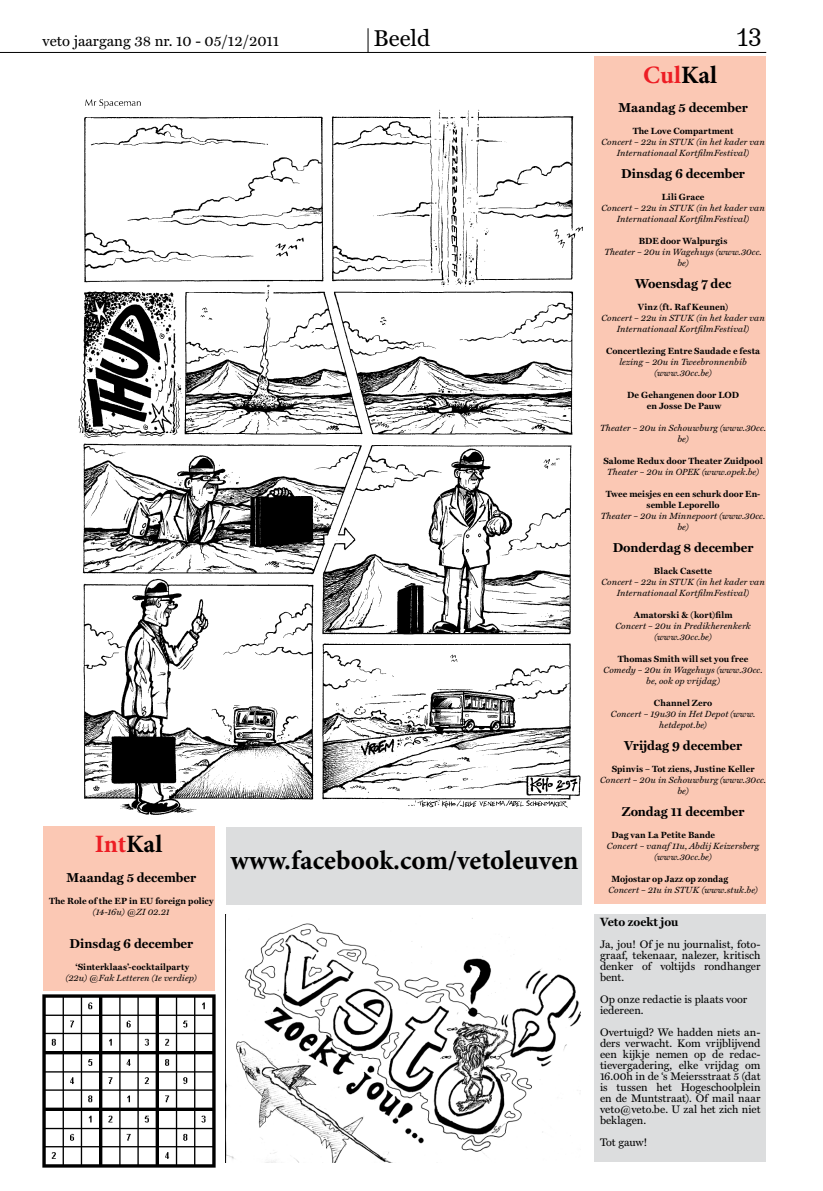
<style>
.page{position:relative;width:823px;height:1191px;background:#fff}
.page>*{position:absolute;margin:0;border:0;box-sizing:border-box;transform-origin:0 0}
.t1{font:700 27px "Minion Pro";color:#000}
.t2{font:700 25px "Minion Pro";letter-spacing:-.005em;color:#ed1d24}
.t3{font:23px "Miller Text";color:#000}
.t4{font:23px "Belizio";color:#000}
.t5{font:15px "Miller Text";color:#000}
.t6{font:700 13px "Miller Text";color:#000}
.t7{font:700 12px "Miller Text";color:#000}
.t8{font:11px/11px "Miller Text";color:#000;text-align:justify}
.t9{font:italic 9px/11px "Miller Text";letter-spacing:.015em;color:#000;text-align:center}
.t10{font:700 9px/11px "Miller Text";letter-spacing:.01em;color:#000;text-align:center}
.t11{font:italic 9px "Miller Text";letter-spacing:-.02em;color:#000}
.s1{color:#000}
</style>
<div class="page">
<div style="left:594px;top:57px;width:171px;height:847px;background:#fbc8b4"></div>
<img style="left:78px;top:99px;width:504px;height:763px">
<div style="left:43px;top:826px;width:171px;height:165px;background:#fbc8b4"></div>
<img style="left:42px;top:994px;width:174px;height:174px">
<img style="left:225px;top:914px;width:355px;height:248px">
<div style="left:226px;top:827px;width:356px;height:77px;background:#dcddde"></div>
<div style="left:594px;top:914px;width:171px;height:248px;background:#dcddde"></div>
<hr style="left:0;top:52px;width:765px;height:1px;background:#000">
<svg style="left:367px;top:28px;width:1px;height:24px"></svg>
<h3 class="t5" style="left:43px;top:33px;width:238px">veto jaargang 38 nr. 10 - 05/12/2011</h3>
<h3 class="t3" style="left:373px;top:25px;width:58px">Beeld</h3>
<h3 class="t4" style="left:736px;top:24px;width:27px">13</h3>
<h2 class="t2" style="left:95px;top:826px;width:69px">Int<span class="s1">Kal</span></h2>
<h3 class="t6" style="left:67px;top:870px;width:131px">Maandag 5 december</h3>
<p class="t10" style="left:49px;top:895px;width:166px">The Role of the EP in EU foreign policy</p>
<p class="t11" style="left:93px;top:906px;width:78px">(14-16u) @ZI 02.21</p>
<h3 class="t6" style="left:69px;top:936px;width:125px">Dinsdag 6 december</h3>
<p class="t10" style="left:75px;top:961px;width:115px">‘Sinterklaas’-cocktailparty</p>
<p class="t9" style="left:66px;top:972px;width:132px">(22u) @Fak Letteren (1e verdiep)</p>
<h1 class="t1" style="left:230px;top:841px;width:349px">www.facebook.com/vetoleuven</h1>
<h2 class="t2" style="left:643px;top:57px;width:75px">Cul<span class="s1">Kal</span></h2>
<h3 class="t6" style="left:618px;top:100px;width:131px">Maandag 5 december</h3>
<p class="t10" style="left:632px;top:125px;width:102px">The Love Compartment</p>
<p class="t9" style="left:601px;top:136px;width:165px">Concert – 22u in STUK (in het kader van<br>Internationaal KortfilmFestival)</p>
<h3 class="t6" style="left:620px;top:166px;width:125px">Dinsdag 6 december</h3>
<p class="t10" style="left:661px;top:191px;width:44px">Lili Grace</p>
<p class="t9" style="left:601px;top:202px;width:165px">Concert – 22u in STUK (in het kader van<br>Internationaal KortfilmFestival)</p>
<p class="t10" style="left:638px;top:235px;width:90px">BDE door Walpurgis</p>
<p class="t9" style="left:604px;top:246px;width:159px">Theater – 20u in Wagehuys (www.30cc. be)</p>
<h3 class="t6" style="left:634px;top:276px;width:98px">Woensdag 7 dec</h3>
<p class="t10" style="left:637px;top:301px;width:92px">Vinz (ft. Raf Keunen)</p>
<p class="t9" style="left:601px;top:312px;width:165px">Concert – 22u in STUK (in het kader van<br>Internationaal KortfilmFestival)</p>
<p class="t10" style="left:605px;top:345px;width:155px">Concertlezing Entre Saudade e festa</p>
<p class="t9" style="left:619px;top:356px;width:129px">lezing – 20u in Tweebronnenbib (www.30cc.be)</p>
<p class="t10" style="left:626px;top:389px;width:113px">De Gehangenen door LOD en Josse De Pauw</p>
<p class="t9" style="left:599px;top:422px;width:167px">Theater – 20u in Schouwburg (www.30cc. be)</p>
<p class="t10" style="left:603px;top:455px;width:161px">Salome Redux door Theater Zuidpool</p>
<p class="t9" style="left:606px;top:466px;width:153px">Theater – 20u in OPEK (www.opek.be)</p>
<p class="t10" style="left:605px;top:488px;width:156px">Twee meisjes en een schurk door En&shy;semble Leporello</p>
<p class="t9" style="left:600px;top:510px;width:166px">Theater – 20u in Minnepoort (www.30cc. be)</p>
<h3 class="t6" style="left:612px;top:540px;width:142px">Donderdag 8 december</h3>
<p class="t10" style="left:653px;top:565px;width:60px">Black Casette</p>
<p class="t9" style="left:601px;top:576px;width:165px">Concert – 22u in STUK (in het kader van<br>Internationaal KortfilmFestival)</p>
<p class="t10" style="left:633px;top:609px;width:100px">Amatorski &amp; (kort)film</p>
<p class="t9" style="left:615px;top:620px;width:137px">Concert – 20u in Predikherenkerk (www.30cc.be)</p>
<p class="t10" style="left:617px;top:653px;width:132px">Thomas Smith will set you free</p>
<p class="t9" style="left:603px;top:664px;width:160px">Comedy – 20u in Wagehuys (www.30cc. be, ook op vrijdag)</p>
<p class="t10" style="left:653px;top:697px;width:60px">Channel Zero</p>
<p class="t9" style="left:610px;top:708px;width:146px">Concert – 19u30 in Het Depot (www. hetdepot.be)</p>
<h3 class="t6" style="left:623px;top:738px;width:119px">Vrijdag 9 december</h3>
<p class="t10" style="left:611px;top:763px;width:144px">Spinvis – Tot ziens, Justine Keller</p>
<p class="t9" style="left:599px;top:774px;width:167px">Concert – 20u in Schouwburg (www.30cc. be)</p>
<h3 class="t6" style="left:621px;top:804px;width:124px">Zondag 11 december</h3>
<p class="t10" style="left:611px;top:829px;width:105px">Dag van La Petite Bande</p>
<p class="t9" style="left:606px;top:840px;width:154px">Concert – vanaf 11u, Abdij Keizersberg (www.30cc.be)</p>
<p class="t10" style="left:611px;top:873px;width:118px">Mojostar op Jazz op zondag</p>
<p class="t9" style="left:608px;top:884px;width:151px">Concert – 21u in STUK (www.stuk.be)</p>
<h3 class="t7" style="left:599px;top:915px;width:80px">Veto zoekt jou</h3>
<p class="t8" style="left:599px;top:939px;width:162px">Ja, jou! Of je nu journalist, foto&shy;graaf, tekenaar, nalezer, kritisch denker of voltijds rondhanger bent.</p>
<p class="t8" style="left:599px;top:994px;width:149px">Op onze redactie is plaats voor iedereen.</p>
<p class="t8" style="left:599px;top:1027px;width:162px">Overtuigd? We hadden niets an&shy;ders verwacht. Kom vrijblijvend een kijkje nemen op de redac&shy;tievergadering, elke vrijdag om 16.00h in de ‘s Meiersstraat 5 (dat is tussen het Hogeschoolplein en de Muntstraat). Of mail naar veto@veto.be. U zal het zich niet beklagen.</p>
<p class="t8" style="left:599px;top:1137px;width:49px">Tot gauw!</p>
</div>
